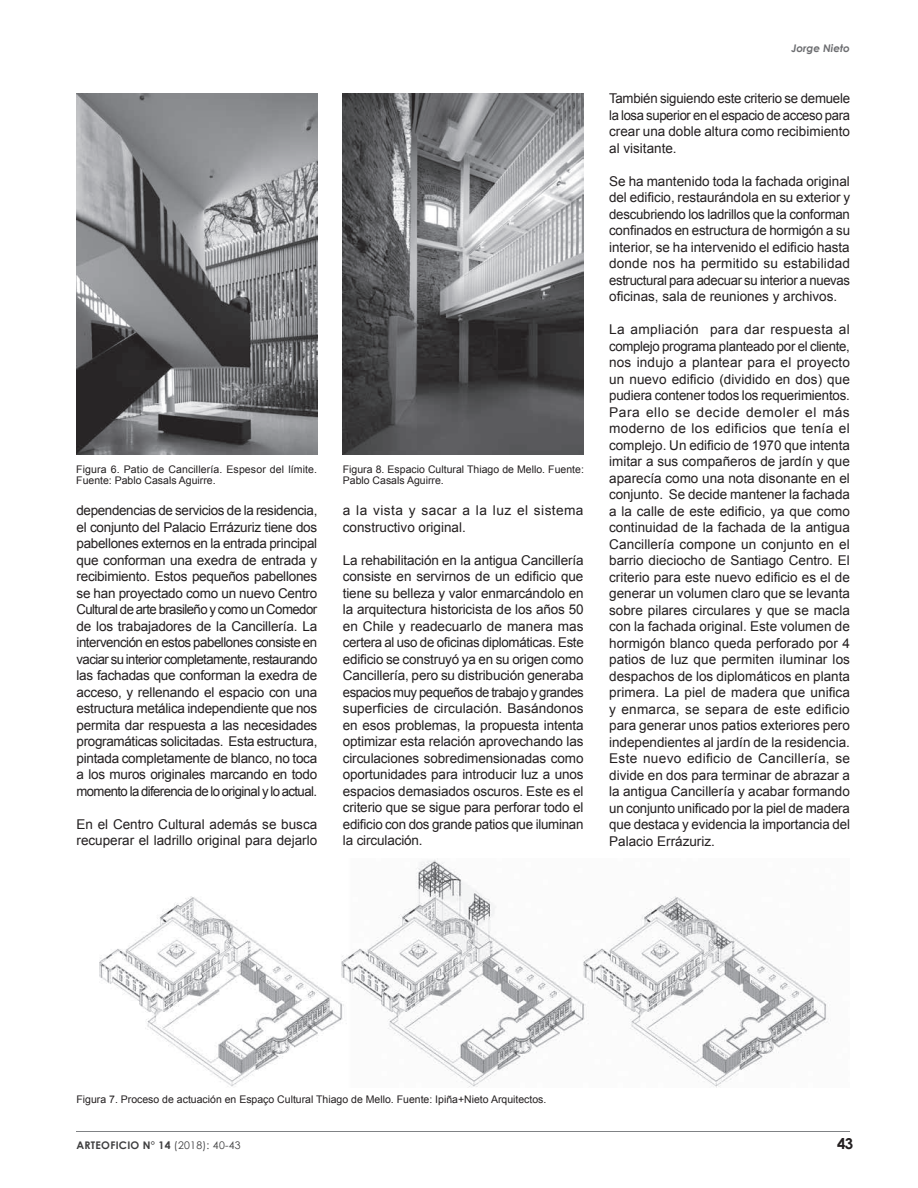
<style>
.page{position:relative;width:918px;height:1188px;background:#fff}
.page>*{position:absolute;margin:0;border:0;box-sizing:border-box;transform-origin:0 0}
.t1{font:700 15px "Century Gothic";color:#231f20}
.t2{font:13.5px/16.5px "Arial";color:#231f20;text-align:justify}
.t3{font:13.5px/16.5px "Arial";letter-spacing:.03em;color:#231f20}
.t4{font:10.5px/11.2px "Arial";color:#231f20}
.t5{font:700 10.5px "Century Gothic";letter-spacing:.025em;color:#3e3e3f}
.t6{font:italic 700 10.5px "Century Gothic";color:#6c6d70}
.s1{font-weight:400}
</style>
<div class="page">
<hr style="left:77px;top:1132px;width:773px;height:1px;background:#808285">
<img style="left:77px;top:94px;width:240px;height:361px">
<img style="left:99px;top:859px;width:729px;height:228px">
<img style="left:343px;top:94px;width:241px;height:361px">
<p class="t4" style="left:76px;top:463px;width:242px">Figura 6. Patio de Cancillería. Espesor del límite.<br>Fuente: Pablo Casals Aguirre.</p>
<p class="t4" style="left:343px;top:463px;width:243px">Figura 8. Espacio Cultural Thiago de Mello. Fuente:<br>Pablo Casals Aguirre.</p>
<p class="t2" style="left:77px;top:503px;width:242px">dependencias de servicios de la residencia, el conjunto del Palacio Errázuriz tiene dos pabellones externos en la entrada principal que conforman una exedra de entrada y recibimiento. Estos pequeños pabellones se han proyectado como un nuevo Centro Cultural de arte brasileño y como un Comedor de los trabajadores de la Cancillería. La intervención en estos pabellones consiste en vaciar su interior completamente, restaurando las fachadas que conforman la exedra de acceso, y rellenando el espacio con una estructura metálica independiente que nos permita dar respuesta a las necesidades programáticas solicitadas. Esta estructura, pintada completamente de blanco, no toca a los muros originales marcando en todo momento la diferencia de lo original y lo actual.</p>
<p class="t2" style="left:77px;top:816px;width:242px">En el Centro Cultural además se busca recuperar el ladrillo original para dejarlo</p>
<p class="t3" style="left:343px;top:503px;width:242px">a la vista y sacar a la luz el sistema constructivo original.</p>
<p class="t2" style="left:343px;top:552px;width:242px">La rehabilitación en la antigua Cancillería consiste en servirnos de un edificio que tiene su belleza y valor enmarcándolo en la arquitectura historicista de los años 50 en Chile y readecuarlo de manera mas certera al uso de oficinas diplomáticas. Este edificio se construyó ya en su origen como Cancillería, pero su distribución generaba espacios muy pequeños de trabajo y grandes superficies de circulación. Basándonos en esos problemas, la propuesta intenta optimizar esta relación aprovechando las circulaciones sobredimensionadas como oportunidades para introducir luz a unos espacios demasiados oscuros. Este es el criterio que se sigue para perforar todo el edificio con dos grande patios que iluminan la circulación.</p>
<p class="t6" style="left:791px;top:41px;width:60px">Jorge Nieto</p>
<p class="t2" style="left:609px;top:91px;width:242px">También siguiendo este criterio se demuele la losa superior en el espacio de acceso para crear una doble altura como recibimiento al visitante.</p>
<p class="t2" style="left:609px;top:173px;width:242px">Se ha mantenido toda la fachada original del edificio, restaurándola en su exterior y descubriendo los ladrillos que la conforman confinados en estructura de hormigón a su interior, se ha intervenido el edificio hasta donde nos ha permitido su estabilidad estructural para adecuar su interior a nuevas oficinas, sala de reuniones y archivos.</p>
<p class="t2" style="left:609px;top:322px;width:242px">La ampliación para dar respuesta al complejo programa planteado por el cliente, nos indujo a plantear para el proyecto un nuevo edificio (dividido en dos) que pudiera contener todos los requerimientos.<br>Para ello se decide demoler el más moderno de los edificios que tenía el complejo. Un edificio de 1970 que intenta imitar a sus compañeros de jardín y que aparecía como una nota disonante en el conjunto. Se decide mantener la fachada a la calle de este edificio, ya que como continuidad de la fachada de la antigua Cancillería compone un conjunto en el barrio dieciocho de Santiago Centro. El criterio para este nuevo edificio es el de generar un volumen claro que se levanta sobre pilares circulares y que se macla con la fachada original. Este volumen de hormigón blanco queda perforado por 4 patios de luz que permiten iluminar los despachos de los diplomáticos en planta primera. La piel de madera que unifica y enmarca, se separa de este edificio para generar unos patios exteriores pero independientes al jardín de la residencia.<br>Este nuevo edificio de Cancillería, se divide en dos para terminar de abrazar a la antigua Cancillería y acabar formando un conjunto unificado por la piel de madera que destaca y evidencia la importancia del Palacio Errázuriz.</p>
<p class="t4" style="left:77px;top:1094px;width:471px">Figura 7. Proceso de actuación en Espaço Cultural Thiago de Mello. Fuente: Ipiña+Nieto Arquitectos.</p>
<p class="t5" style="left:77px;top:1138px;width:166px">ARTEOFICIO N° 14 <span class="s1">(2018): 40-43</span></p>
<p class="t1" style="left:837px;top:1134px;width:18px">43</p>
</div>
